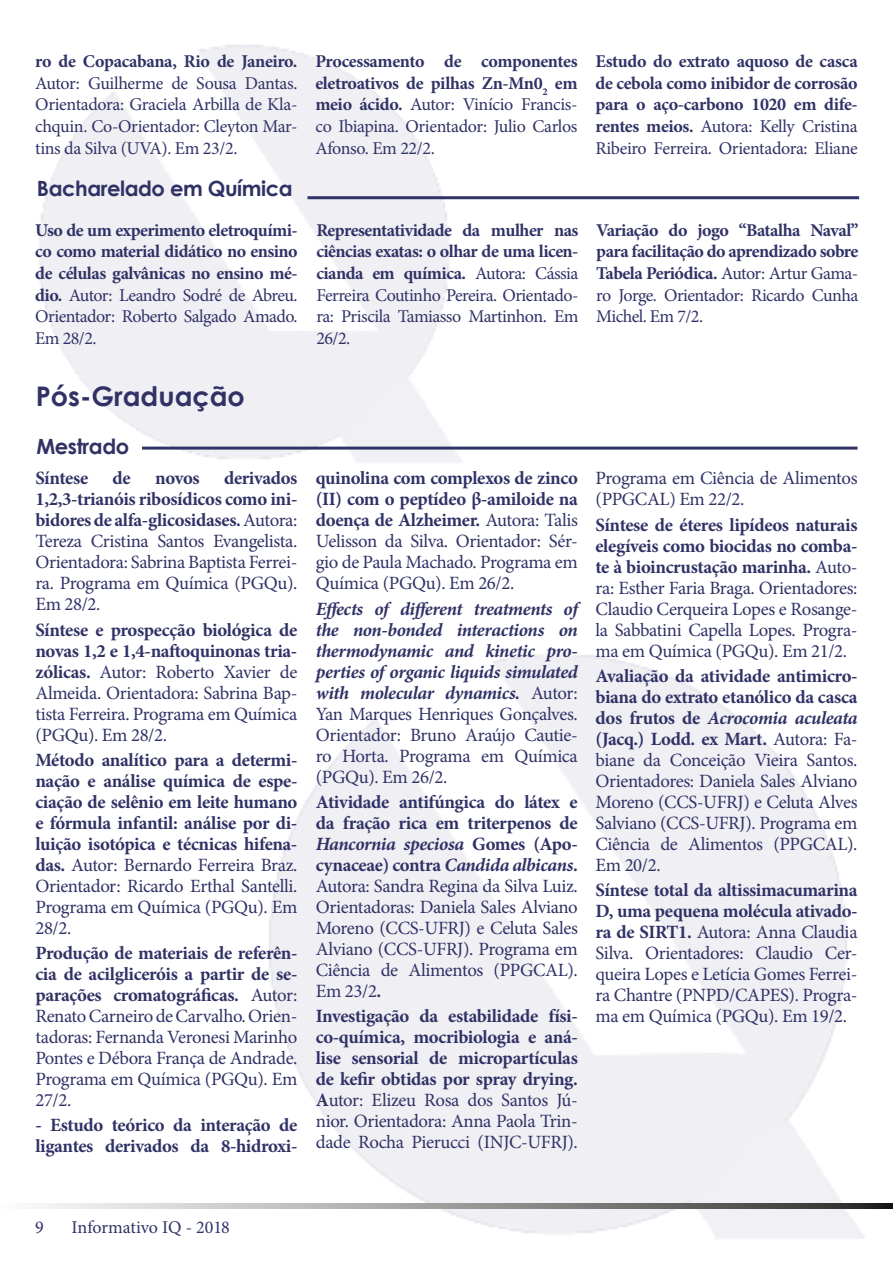
<style>
.page{position:relative;width:893px;height:1263px;background:#fff}
.page>*{position:absolute;margin:0;border:0;box-sizing:border-box;transform-origin:0 0}
.t1{font:700 27px "Century Gothic";color:#303266}
.t2{font:700 21px "Century Gothic";letter-spacing:-.02em;color:#303266}
.t3{font:18.75px/21px "Minion Pro";letter-spacing:-.02em;color:#303266;text-align:justify}
.t4{font:700 18.75px/21px "Minion Pro";letter-spacing:-.02em;color:#303266;text-align:justify}
.t5{font:italic 700 18.75px/21px "Minion Pro";letter-spacing:-.025em;color:#303266;text-align:justify}
.t6{font:700 18px/21.6px "Minion Pro";letter-spacing:-.025em;color:#303266;text-align:justify}
.t7{font:18px/21.6px "Minion Pro";letter-spacing:-.025em;color:#303266;text-align:justify}
.t8{font:18px "Minion Pro";letter-spacing:-.005em;color:#303265}
.s1{font-weight:700}
.s2{font-weight:400}
.s3{font-weight:400;font-style:normal}
.s4{font-weight:700;font-style:italic}
</style>
<div class="page">
<svg style="left:5px;top:1203px;width:888px;height:6px;background:#989797"></svg>
<hr style="left:307px;top:196px;width:552px;height:3px;background:#303366">
<hr style="left:142px;top:447px;width:715px;height:3px;background:#303366">
<p class="t6" style="left:35px;top:50px;width:264px">ro de Copacabana, Rio de Janeiro.</p>
<p class="t7" style="left:35px;top:72px;width:264px">Autor: Guilherme de Sousa Dantas.<br>Orientadora: Graciela Arbilla de Kla&shy;chquin. Co-Orientador: Cleyton Mar&shy;tins da Silva (UVA). Em 23/2.</p>
<p class="t7" style="left:315px;top:51px;width:264px"><span class="s1">Processamento de componentes eletroativos de pilhas Zn-Mn0</span><sub>2</sub> <span class="s1">em meio ácido.</span> Autor: Vinício Francis&shy;co Ibiapina. Orientador: Julio Carlos Afonso. Em 22/2.</p>
<p class="t6" style="left:596px;top:50px;width:264px">Estudo do extrato aquoso de casca de cebola como inibidor de corrosão para o aço-carbono 1020 em dife&shy;rentes meios. <span class="s2">Autora: Kelly Cristina Ribeiro Ferreira. Orientadora: Eliane</span></p>
<p class="t2" style="left:37px;top:173px;width:257px">Bacharelado em Química</p>
<p class="t6" style="left:35px;top:219px;width:264px">Uso de um experimento eletroquími&shy;co como material didático no ensino de células galvânicas no ensino mé&shy;dio. <span class="s2">Autor: Leandro Sodré de Abreu.<br>Orientador: Roberto Salgado Amado.<br>Em 28/2.</span></p>
<p class="t7" style="left:316px;top:219px;width:264px"><span class="s1">Representatividade da mulher nas ciências exatas: o olhar de uma licen&shy;cianda em química.</span> Autora: Cássia Ferreira Coutinho Pereira. Orientado&shy;ra: Priscila Tamiasso Martinhon. Em 26/2.</p>
<p class="t6" style="left:596px;top:219px;width:264px">Variação do jogo “Batalha Naval” para facilitação do aprendizado sobre Tabela Periódica. <span class="s2">Autor: Artur Gama&shy;ro Jorge. Orientador: Ricardo Cunha Michel. Em 7/2.</span></p>
<h1 class="t1" style="left:36px;top:376px;width:210px">Pós-Graduação</h1>
<p class="t2" style="left:36px;top:431px;width:94px">Mestrado</p>
<p class="t3" style="left:35px;top:468px;width:264px;text-indent:189px"><span class="s1">derivados 1,2,3-trianóis ribosídicos como ini&shy;bidores de alfa-glicosidases.</span> Autora:<br>Tereza Cristina Santos Evangelista.<br>Orientadora: Sabrina Baptista Ferrei&shy;ra. Programa em Química (PGQu).<br>Em 28/2.</p>
<p class="t3" style="left:35px;top:619px;width:264px"><span class="s1">Síntese e prospecção biológica de novas 1,2 e 1,4-naftoquinonas tria&shy;zólicas.</span> Autor: Roberto Xavier de Almeida. Orientadora: Sabrina Bap&shy;tista Ferreira. Programa em Química (PGQu). Em 28/2.</p>
<p class="t4" style="left:35px;top:749px;width:264px">Método analítico para a determi&shy;nação e análise química de espe&shy;ciação de selênio em leite humano e fórmula infantil: análise por di&shy;luição isotópica e técnicas hifena&shy;das. <span class="s2">Autor: Bernardo Ferreira Braz.<br>Orientador: Ricardo Erthal Santelli.<br>Programa em Química (PGQu). Em 28/2.</span></p>
<p class="t3" style="left:35px;top:943px;width:264px"><span class="s1">Produção de materiais de referên&shy;cia de acilgliceróis a partir de se&shy;parações cromatográficas.</span> Autor:<br>Renato Carneiro de Carvalho. Orien&shy;tadoras: Fernanda Veronesi Marinho Pontes e Débora França de Andrade.<br>Programa em Química (PGQu). Em 27/2.</p>
<p class="t4" style="left:35px;top:1114px;width:264px">- Estudo teórico da interação de ligantes derivados da 8-hidroxi-</p>
<p class="t4" style="left:35px;top:467px;width:54px">Síntese</p>
<p class="t4" style="left:113px;top:467px;width:20px">de</p>
<p class="t4" style="left:155px;top:467px;width:46px">novos</p>
<p class="t3" style="left:316px;top:468px;width:264px"><span class="s1">quinolina com complexos de zinco (II) com o peptídeo β-amiloide na doença de Alzheimer.</span> Autora: Talis Uelisson da Silva. Orientador: Sér&shy;gio de Paula Machado. Programa em Química (PGQu). Em 26/2.</p>
<p class="t5" style="left:316px;top:598px;width:264px">Effects of different treatments of the non-bonded interactions on thermodynamic and kinetic pro&shy;perties of organic liquids simulated with molecular dynamics. <span class="s3">Autor:<br>Yan Marques Henriques Gonçalves.<br>Orientador: Bruno Araújo Cautie&shy;ro Horta. Programa em Química (PGQu). Em 26/2.</span></p>
<p class="t3" style="left:316px;top:791px;width:264px"><span class="s1">Atividade antifúngica do látex e da fração rica em triterpenos de </span><span class="s4">Hancornia speciosa</span> <span class="s1">Gomes (Apo&shy;cynaceae) contra</span> <span class="s4">Candida albicans</span><span class="s1">.<br></span>Autora: Sandra Regina da Silva Luiz.<br>Orientadoras: Daniela Sales Alviano Moreno (CCS-UFRJ) e Celuta Sales Alviano (CCS-UFRJ). Programa em Ciência de Alimentos (PPGCAL).<br>Em 23/2<span class="s1">.</span></p>
<p class="t4" style="left:316px;top:1005px;width:264px">Investigação da estabilidade físi&shy;co-química, mocribiologia e aná&shy;lise sensorial de micropartículas de kefir obtidas por spray drying.<br>A<span class="s2">utor: Elizeu Rosa dos Santos Jú&shy;nior. Orientadora: Anna Paola Trin&shy;dade Rocha Pierucci (INJC-UFRJ).</span></p>
<p class="t3" style="left:596px;top:468px;width:263px">Programa em Ciência de Alimentos (PPGCAL) Em 22/2.</p>
<p class="t3" style="left:596px;top:514px;width:263px"><span class="s1">Síntese de éteres lipídeos naturais elegíveis como biocidas no comba&shy;te à bioincrustação marinha.</span> Auto&shy;ra: Esther Faria Braga. Orientadores:<br>Claudio Cerqueira Lopes e Rosange&shy;la Sabbatini Capella Lopes. Progra&shy;ma em Química (PGQu). Em 21/2.</p>
<p class="t3" style="left:596px;top:665px;width:264px"><span class="s1">Avaliação da atividade antimicro&shy;biana do extrato etanólico da casca dos frutos de</span> <span class="s4">Acrocomia aculeata </span><span class="s1">(Jacq.) Lodd. ex Mart.</span> Autora: Fa&shy;biane da Conceição Vieira Santos.<br>Orientadores: Daniela Sales Alviano Moreno (CCS-UFRJ) e Celuta Alves Salviano (CCS-UFRJ). Programa em Ciência de Alimentos (PPGCAL).<br>Em 20/2.</p>
<p class="t3" style="left:596px;top:880px;width:263px"><span class="s1">Síntese total da altissimacumarina D, uma pequena molécula ativado&shy;ra de SIRT1.</span> Autora: Anna Claudia Silva. Orientadores: Claudio Cer&shy;queira Lopes e Letícia Gomes Ferrei&shy;ra Chantre (PNPD/CAPES). Progra&shy;ma em Química (PGQu). Em 19/2.</p>
<p class="t8" style="left:35px;top:1215px;width:10px">9</p>
<p class="t8" style="left:72px;top:1215px;width:161px">Informativo IQ - 2017</p>
<p class="t7" style="left:221px;top:1216px;width:10px">8</p>
</div>
